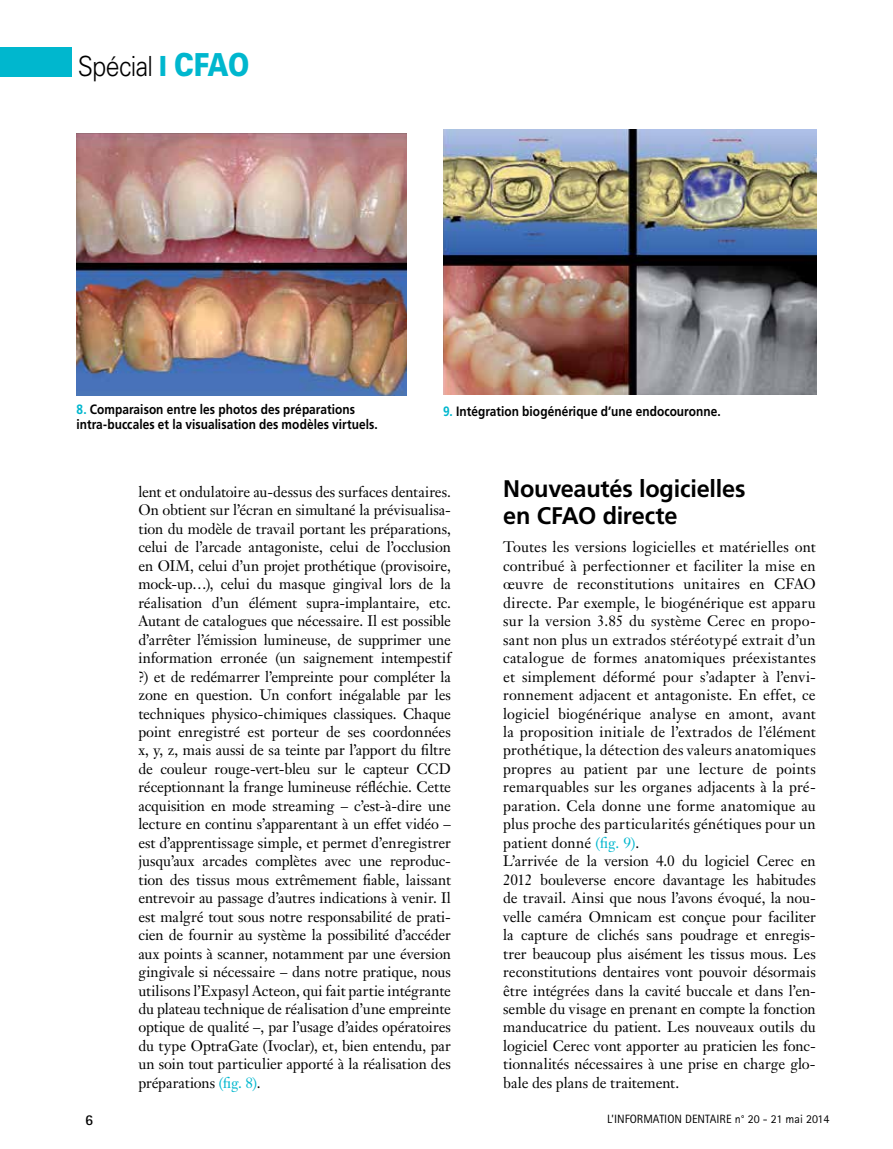
<style>
.page{position:relative;width:893px;height:1149px;background:#fff}
.page>*{position:absolute;margin:0;border:0;box-sizing:border-box;transform-origin:0 0}
.t1{font:300 27.75px "Univers";letter-spacing:-.03em;color:#000;scale:.9 1}
.t2{font:700 24px/27px "Frutiger";letter-spacing:-.01em;color:#000}
.t3{font:15px/18.5px "Janson Text";letter-spacing:.005em;color:#000;text-align:justify}
.t4{font:700 15px "Rotis Sans Serif";color:#000}
.t5{font:700 13.5px "Frutiger";letter-spacing:.005em;color:#000;scale:.88 1}
.t6{font:12px "Rotis Sans Serif";color:#000}
.s1{font-weight:900;color:#00b7ce}
.s2{font-weight:900;font-size:31.65px;color:#00b7ce}
.s3{color:#00b7ce}
</style>
<div class="page">
<div style="left:0;top:47px;width:72px;height:30px;background:#00b7ce"></div>
<img style="left:77px;top:133px;width:330px;height:262px">
<img style="left:443px;top:129px;width:373px;height:265px">
<h1 class="t1" style="left:78px;top:50px;width:192px">Spécial <span class="s1">l</span> <span class="s2">CFAO</span></h1>
<p class="t5" style="left:77px;top:401px;width:318px"><span class="s3">8.</span> Comparaison entre les photos des préparations</p>
<p class="t5" style="left:443px;top:403px;width:317px"><span class="s3">9.</span> Intégration biogénérique d’une endocouronne.</p>
<p class="t5" style="left:77px;top:416px;width:344px">intra-buccales et la visualisation des modèles virtuels.</p>
<p class="t3" style="left:138px;top:482px;width:314px">lent et ondulatoire au-dessus des surfaces dentaires.<br>On obtient sur l’écran en simultané la prévisualisa&shy;tion du modèle de travail portant les préparations, celui de l’arcade antagoniste, celui de l’occlusion en OIM, celui d’un projet prothétique (provisoire, mock-up…), celui du masque gingival lors de la réalisation d’un élément supra-implantaire, etc.<br>Autant de catalogues que nécessaire. Il est possible d’arrêter l’émission lumineuse, de supprimer une information erronée (un saignement intempestif ?) et de redémarrer l’empreinte pour compléter la zone en question. Un confort inégalable par les techniques physico-chimiques classiques. Chaque point enregistré est porteur de ses coordonnées x, y, z, mais aussi de sa teinte par l’apport du filtre de couleur rouge-vert-bleu sur le capteur CCD réceptionnant la frange lumineuse réfléchie. Cette acquisition en mode streaming – c’est-à-dire une lecture en continu s’apparentant à un effet vidéo – est d’apprentissage simple, et permet d’enregistrer jusqu’aux arcades complètes avec une reproduc&shy;tion des tissus mous extrêmement fiable, laissant entrevoir au passage d’autres indications à venir. Il est malgré tout sous notre responsabilité de prati&shy;cien de fournir au système la possibilité d’accéder aux points à scanner, notamment par une éversion gingivale si nécessaire – dans notre pratique, nous utilisons l’Expasyl Acteon, qui fait partie intégrante du plateau technique de réalisation d’une empreinte optique de qualité –, par l’usage d’aides opératoires du type OptraGate (Ivoclar), et, bien entendu, par un soin tout particulier apporté à la réalisation des préparations <span class="s3">(fig. 8)</span>.</p>
<h2 class="t2" style="left:503px;top:474px;width:244px">Nouveautés logicielles en CFAO directe</h2>
<p class="t3" style="left:503px;top:537px;width:314px;text-align:left">Toutes les versions logicielles et matérielles ont contribué à perfectionner et faciliter la mise en œuvre de reconstitutions unitaires en CFAO directe. Par exemple, le biogénérique est apparu sur la version 3.85 du système Cerec en propo&shy;sant non plus un extrados stéréotypé extrait d’un catalogue de formes anatomiques préexistantes et simplement déformé pour s’adapter à l’envi&shy;ronnement adjacent et antagoniste. En effet, ce logiciel biogénérique analyse en amont, avant la proposition initiale de l’extrados de l’élément prothétique, la détection des valeurs anatomiques propres au patient par une lecture de points remarquables sur les organes adjacents à la pré&shy;paration. Cela donne une forme anatomique au plus proche des particularités génétiques pour un patient donné <span class="s3">(fig. 9)</span>.<br>L’arrivée de la version 4.0 du logiciel Cerec en 2012 bouleverse encore davantage les habitudes de travail. Ainsi que nous l’avons évoqué, la nou&shy;velle caméra Omnicam est conçue pour faciliter la capture de clichés sans poudrage et enregis&shy;trer beaucoup plus aisément les tissus mous. Les reconstitutions dentaires vont pouvoir désormais être intégrées dans la cavité buccale et dans l’en&shy;semble du visage en prenant en compte la fonction manducatrice du patient. Les nouveaux outils du logiciel Cerec vont apporter au praticien les fonc&shy;tionnalités nécessaires à une prise en charge glo&shy;bale des plans de traitement.</p>
<p class="t4" style="left:85px;top:1110px;width:10px">6</p>
<p class="t6" style="left:607px;top:1111px;width:224px">L’INFORMATION DENTAIRE n° 20 - 21 mai 2014</p>
</div>
